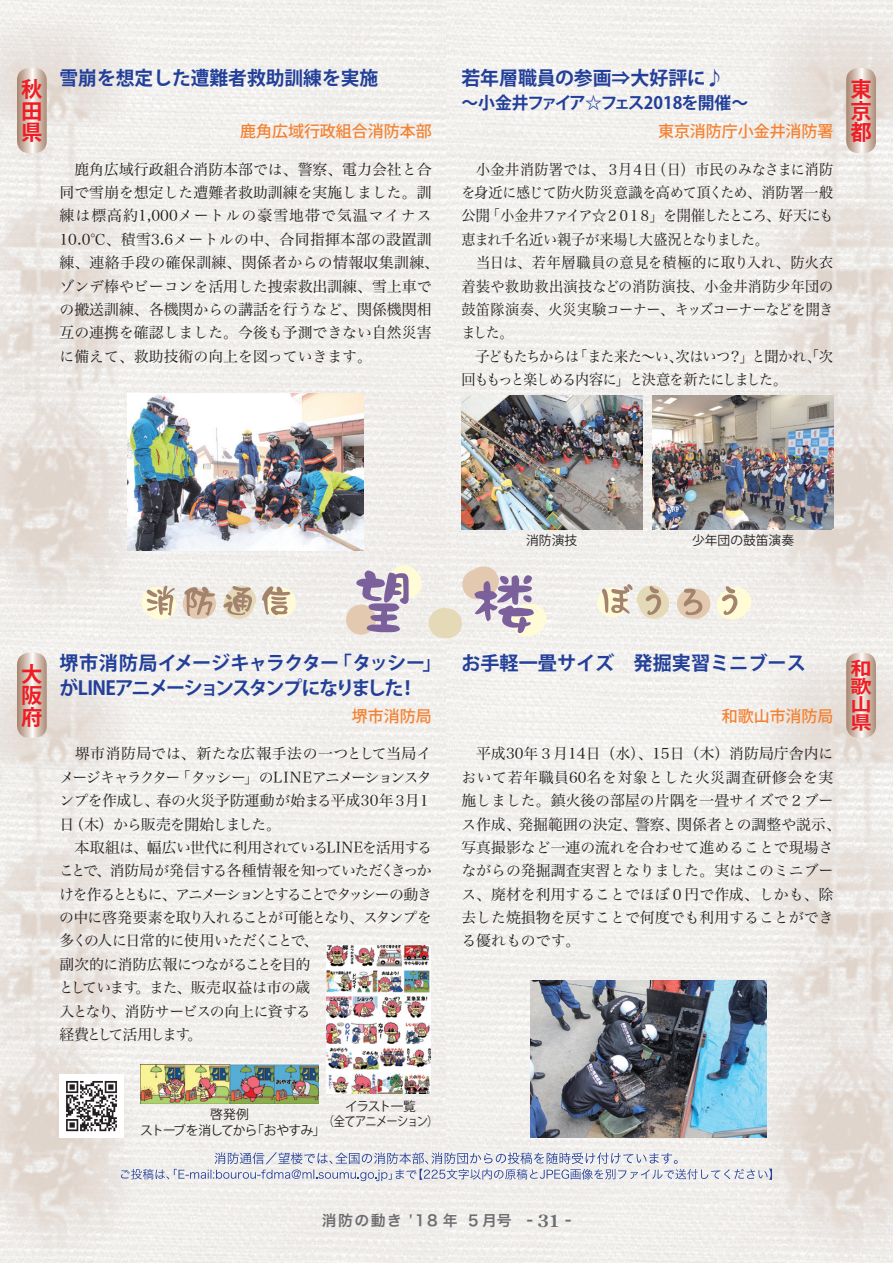
<style>
.page{position:relative;width:893px;height:1263px;background:#fff}
.page>*{position:absolute;margin:0;border:0;box-sizing:border-box;transform-origin:0 0}
.t1{font:700 21.3px/21.3px "Koz Go Pro";color:#ee1d23;text-align:justify}
.t2{font:700 19.2px "Koz Go Pro";color:#223f99}
.t3{font:700 19.2px/25.5px "Koz Go Pro";letter-spacing:-.07em;color:#223f99}
.t4{font:700 18px/18px "Koz Go Pro";color:#ee1d23;text-align:justify;scale:1.18 1}
.t5{font:700 16.95px "Koz Go Pro";letter-spacing:-.04em;color:#223f99}
.t6{font:500 15.9px "Koz Go Pro";color:#f48232}
.t7{font:14.85px/23.4px "Hira Min Pro N W3";color:#231f20}
.t8{font:14.85px/23.4px "Hira Min Pro N W3";letter-spacing:-.065em;color:#231f20}
.t9{font:14.85px/23.4px "Hira Min Pro N W3";letter-spacing:-.025em;color:#231f20;scale:.95 1}
.t10{font:14.85px "Hira Kaku Pro W6";letter-spacing:.1em;color:#6c6d70}
.t11{font:12.75px/15.9px "Koz Go Pro";letter-spacing:-.04em;color:#231f20;text-align:center}
.t12{font:12.75px/15.9px "Koz Go Pro";letter-spacing:-.08em;color:#231f20;text-align:center}
.t13{font:12.75px "Koz Go Pro";color:#231f20}
.s1{font-family:"Century Old Style Std";font-weight:700;font-size:16.95px}
</style>
<div class="page">
<img style="left:0;top:0;width:893px;height:1263px">
<svg style="left:17px;top:653px;width:30px;height:85px;background:#d2c0b4"></svg>
<svg style="left:846px;top:653px;width:30px;height:85px;background:#d2c0b4"></svg>
<svg style="left:121px;top:1152px;width:651px;height:29px"></svg>
<svg style="left:17px;top:68px;width:30px;height:85px;background:#d2c0b4"></svg>
<svg style="left:846px;top:68px;width:30px;height:85px;background:#d2c0b4"></svg>
<img style="left:128px;top:393px;width:236px;height:158px">
<img style="left:530px;top:980px;width:236px;height:157px">
<img style="left:653px;top:395px;width:180px;height:134px">
<img style="left:140px;top:1064px;width:179px;height:39px">
<img style="left:327px;top:945px;width:103px;height:149px">
<img style="left:60px;top:1074px;width:63px;height:63px">
<img style="left:461px;top:395px;width:181px;height:134px">
<div style="left:346px;top:605px;width:30px;height:30px;background:#e3c9af;border-radius:50%"></div>
<div style="left:266px;top:587px;width:30px;height:30px;background:#fffbd6;border-radius:50%"></div>
<div style="left:597px;top:587px;width:30px;height:30px;background:#fffbd6;border-radius:50%"></div>
<svg style="left:356px;top:565px;width:192px;height:73px"></svg>
<svg style="left:142px;top:585px;width:148px;height:37px;background:#dacdbb"></svg>
<svg style="left:602px;top:584px;width:149px;height:38px"></svg>
<h1 class="t1" style="left:21px;top:80px;width:22px">秋田県</h1>
<p class="t2" style="left:60px;top:65px;width:320px">雪崩を想定した遭難者救助訓練を実施</p>
<p class="t6" style="left:240px;top:121px;width:193px">鹿角広域行政組合消防本部</p>
<p class="t7" style="left:60px;top:156px;width:381px">　鹿角広域行政組合消防本部では、警察、電力会社と合同で雪崩を想定した遭難者救助訓練を実施しました。訓練は標高約1,000メートルの豪雪地帯で気温マイナス<br>10.0℃、積雪3.6メートルの中、合同指揮本部の設置訓練、連絡手段の確保訓練、関係者からの情報収集訓練、ゾンデ棒やビーコンを活用した捜索救出訓練、雪上車での搬送訓練、各機関からの講話を行うなど、関係機関相互の連携を確認しました。今後も予測できない自然災害に備えて、救助技術の向上を図っていきます。</p>
<p class="t2" style="left:461px;top:65px;width:264px">若年層職員の参画⇒大好評に♪</p>
<p class="t5" style="left:461px;top:91px;width:288px">～小金井ファイア☆フェス2018を開催～</p>
<p class="t6" style="left:658px;top:121px;width:177px">東京消防庁小金井消防署</p>
<p class="t9" style="left:461px;top:156px;width:393px">　小金井消防署では、３月４日（日）市民のみなさまに消防を身近に感じて防火防災意識を高めて頂くため、消防署一般公開「小金井ファイア☆２０１８」を開催したところ、好天にも恵まれ千名近い親子が来場し大盛況となりました。<br>　当日は、若年層職員の意見を積極的に取り入れ、防火衣着装や救助救出演技などの消防演技、小金井消防少年団の鼓笛隊演奏、火災実験コーナー、キッズコーナーなどを開きました。<br>　子どもたちからは「また来た～い、次はいつ？」と聞かれ、「次回ももっと楽しめる内容に」と決意を新たにしました。</p>
<h1 class="t1" style="left:850px;top:80px;width:22px">東京都</h1>
<p class="t11" style="left:526px;top:533px;width:53px">消防演技</p>
<p class="t13" style="left:692px;top:532px;width:104px">少年団の鼓笛演奏</p>
<p class="t2" style="left:461px;top:650px;width:346px">お手軽一畳サイズ　発掘実習ミニブース</p>
<p class="t6" style="left:722px;top:706px;width:113px">和歌山市消防局</p>
<p class="t3" style="left:59px;top:651px;width:384px">堺市消防局イメージキャラクター「タッシー」がLINEアニメーションスタンプになりました！</p>
<p class="t6" style="left:352px;top:706px;width:81px">堺市消防局</p>
<h1 class="t1" style="left:21px;top:665px;width:22px">大阪府</h1>
<p class="t4" style="left:850px;top:660px;width:19px">和歌山県</p>
<p class="t8" style="left:59px;top:741px;width:374px">　堺市消防局では、新たな広報手法の一つとして当局イメージキャラクター「タッシー」のLINEアニメーションスタンプを作成し、春の火災予防運動が始まる平成30年３月１日（木）から販売を開始しました。<br>　本取組は、幅広い世代に利用されているLINEを活用することで、消防局が発信する各種情報を知っていただくきっかけを作るとともに、アニメーションとすることでタッシーの動きの中に啓発要素を取り入れることが可能となり、スタンプを多くの人に日常的に使用いただくことで、<br>副次的に消防広報につながることを目的<br>としています。また、販売収益は市の歳<br>入となり、消防サービスの向上に資する<br>経費として活用します。</p>
<p class="t11" style="left:140px;top:1107px;width:186px">啓発例<br>ストーブを消してから「おやすみ」</p>
<p class="t12" style="left:323px;top:1098px;width:117px">イラスト一覧<br>（全てアニメーション）</p>
<p class="t7" style="left:461px;top:741px;width:381px">　平成30年３月14日（水）、15日（木）消防局庁舎内において若年職員60名を対象とした火災調査研修会を実施しました。鎮火後の部屋の片隅を一畳サイズで２ブース作成、発掘範囲の決定、警察、関係者との調整や説示、写真撮影など一連の流れを合わせて進めることで現場さながらの発掘調査実習となりました。実はこのミニブース、廃材を利用することでほぼ０円で作成、しかも、除去した焼損物を戻すことで何度でも利用することができる優れものです。</p>
<p class="t10" style="left:322px;top:1207px;width:251px">消防の動き '18 年 ５月号 - <span class="s1">31</span> -</p>
</div>
